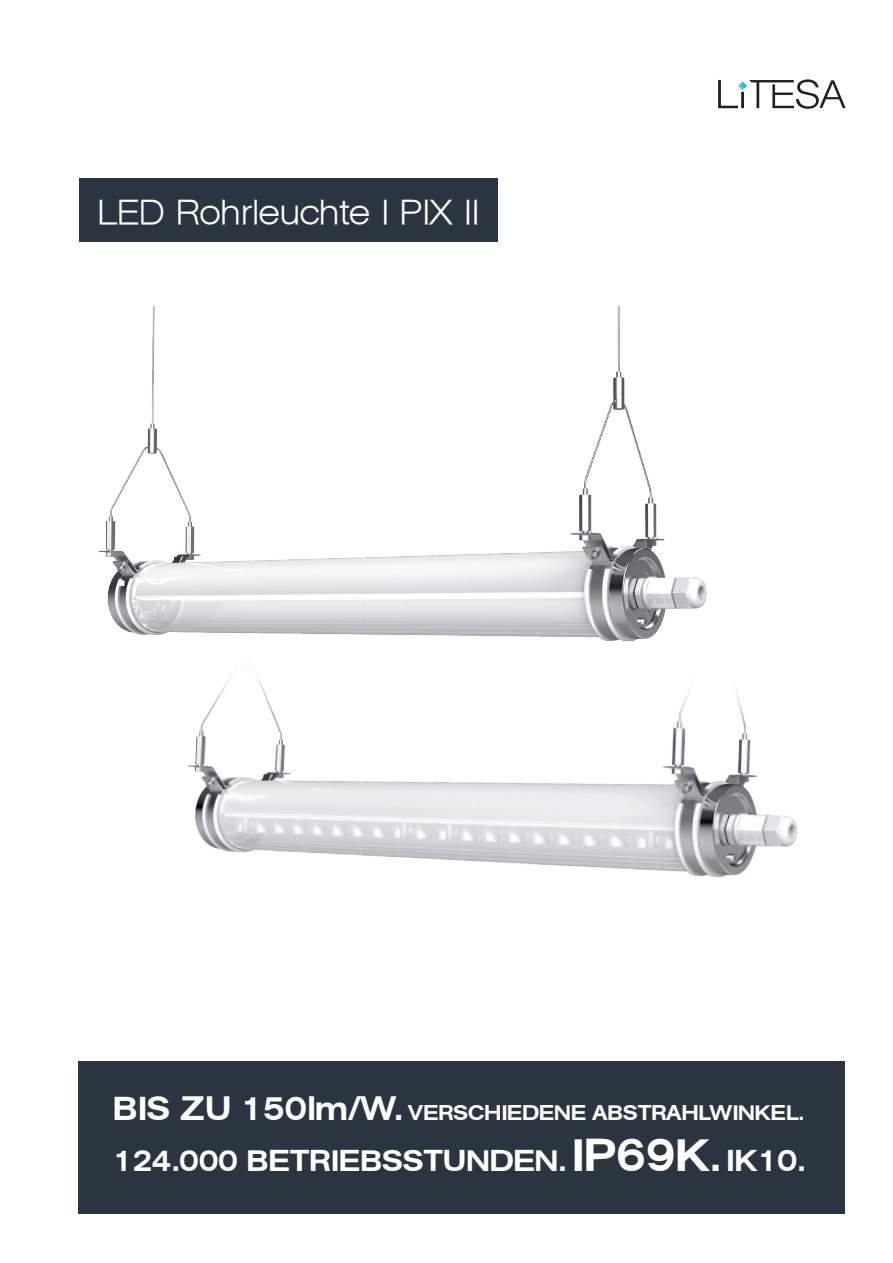
<style>
.page{position:relative;width:893px;height:1263px;background:#fff}
.page>*{position:absolute;margin:0;border:0;box-sizing:border-box;transform-origin:0 0}
.t1{font:34.5px "Agba Extended Small Normal";color:#fff}
.t2{font:29.4px "Agba Extended Medium Normal";color:#fff}
.t3{font:20.85px "Agba Extended Medium Normal";color:#fff}
.s1{font-size:33px}
.s2{font-size:45px}
.s3{font-size:40.5px}
.s4{font-size:30px}
</style>
<div class="page">
<div style="left:79px;top:179px;width:418px;height:63px;background:#2b3441"></div>
<div style="left:79px;top:1061px;width:766px;height:153px;background:#2b3441"></div>
<svg style="left:718px;top:79px;width:128px;height:30px"></svg>
<img style="left:98px;top:306px;width:559px;height:329px">
<img style="left:158px;top:519px;width:640px;height:359px">
<p class="t1" style="left:98px;top:192px;width:383px">LED Rohrleuchte I PIX II</p>
<p class="t3" style="left:114px;top:1101px;width:692px"><span class="s1">BIS ZU 150lm/W.</span> VERSCHIEDENE ABSTRAHLWINKEL.</p>
<p class="t2" style="left:114px;top:1143px;width:694px">124.000 BETRIEBSSTUNDEN. <span class="s2">IP69K</span><span class="s3">.</span> <span class="s4">IK10.</span></p>
</div>
